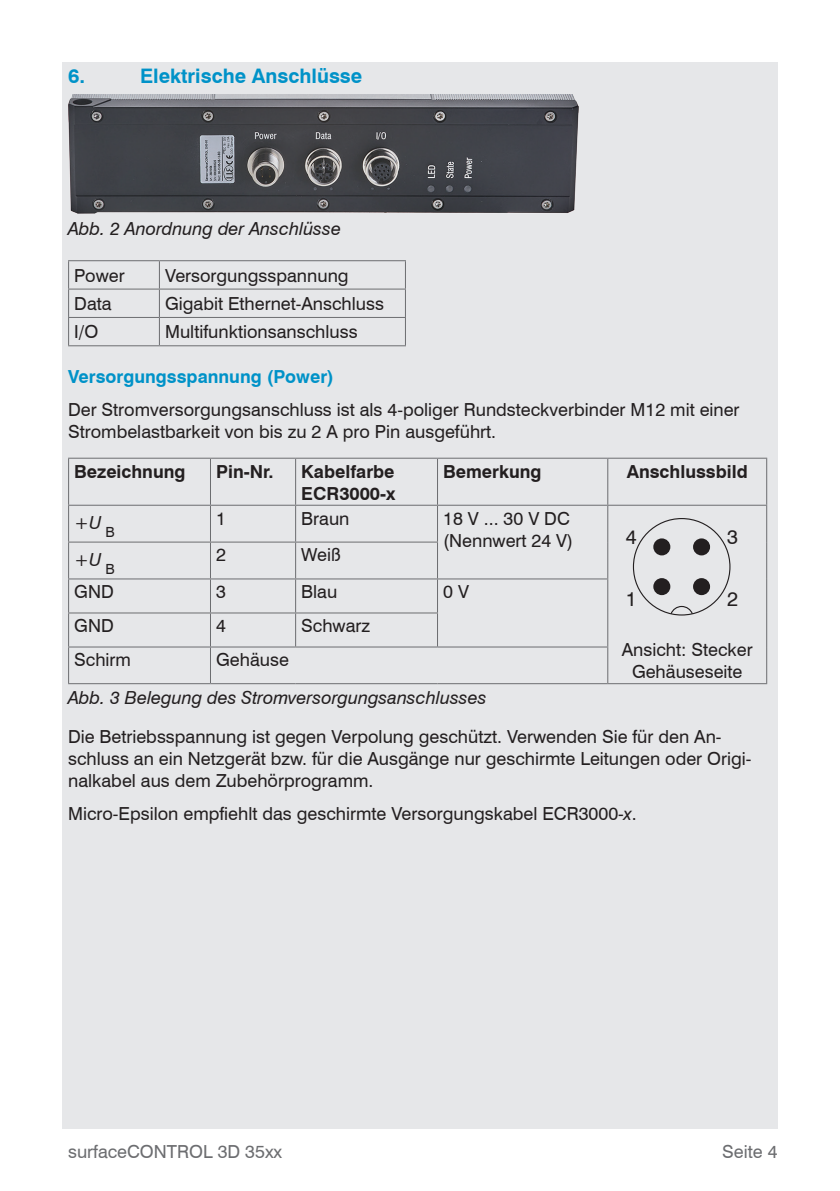
<style>
.page{position:relative;width:840px;height:1191px;background:#fff}
.page>*{position:absolute;margin:0;border:0;box-sizing:border-box;transform-origin:0 0}
.t1{font:700 20px "Swiss 721 BT";color:#0092c8}
.t2{font:20px "Swiss 721 BT";color:#231f20}
.t3{font:18px/22px "Swiss 721 BT";color:#231f20}
.t4{font:italic 18px "Swiss 721 BT";color:#231f20}
.t5{font:700 18px/22px "Swiss 721 BT";color:#231f20}
.t6{font:18px "Swiss 721 BT";color:#6c6d70}
.t7{font:700 18px "Swiss 721 BT";color:#0092c8}
.s1{font-style:italic}
</style>
<div class="page">
<div style="left:62px;top:62px;width:715px;height:1066px;background:#e6e7e9"></div>
<img style="left:68px;top:95px;width:510px;height:118px">
<hr style="left:68px;top:260px;width:91px;height:1px;background:#6c6d70">
<hr style="left:159px;top:260px;width:247px;height:1px;background:#6c6d70">
<hr style="left:404px;top:261px;width:2px;height:27px;background:#6c6d70">
<hr style="left:68px;top:288px;width:91px;height:1px;background:#6c6d70">
<hr style="left:159px;top:288px;width:247px;height:1px;background:#6c6d70">
<hr style="left:404px;top:289px;width:2px;height:28px;background:#6c6d70">
<hr style="left:68px;top:317px;width:91px;height:1px;background:#6c6d70">
<svg style="left:68px;top:261px;width:1px;height:84px"></svg>
<hr style="left:159px;top:317px;width:247px;height:1px;background:#6c6d70">
<svg style="left:159px;top:261px;width:1px;height:84px"></svg>
<hr style="left:404px;top:318px;width:2px;height:27px;background:#6c6d70">
<hr style="left:68px;top:345px;width:91px;height:1px;background:#6c6d70">
<hr style="left:159px;top:345px;width:247px;height:1px;background:#6c6d70">
<hr style="left:68px;top:458px;width:142px;height:1px;background:#6c6d70">
<hr style="left:68px;top:459px;width:1px;height:46px;background:#6c6d70">
<hr style="left:210px;top:458px;width:85px;height:1px;background:#6c6d70">
<hr style="left:210px;top:459px;width:1px;height:46px;background:#6c6d70">
<hr style="left:295px;top:458px;width:142px;height:1px;background:#6c6d70">
<hr style="left:295px;top:459px;width:1px;height:46px;background:#6c6d70">
<hr style="left:437px;top:458px;width:170px;height:1px;background:#6c6d70">
<hr style="left:437px;top:459px;width:1px;height:46px;background:#6c6d70">
<hr style="left:607px;top:458px;width:159px;height:1px;background:#6c6d70">
<hr style="left:607px;top:459px;width:1px;height:46px;background:#6c6d70">
<hr style="left:765px;top:459px;width:1px;height:46px;background:#6c6d70">
<hr style="left:68px;top:505px;width:142px;height:1px;background:#6c6d70">
<hr style="left:68px;top:506px;width:1px;height:35px;background:#6c6d70">
<hr style="left:210px;top:505px;width:85px;height:1px;background:#6c6d70">
<hr style="left:210px;top:506px;width:1px;height:35px;background:#6c6d70">
<hr style="left:295px;top:505px;width:142px;height:1px;background:#6c6d70">
<hr style="left:295px;top:506px;width:1px;height:35px;background:#6c6d70">
<hr style="left:437px;top:505px;width:170px;height:1px;background:#6c6d70">
<hr style="left:437px;top:506px;width:1px;height:35px;background:#6c6d70">
<hr style="left:607px;top:505px;width:159px;height:1px;background:#6c6d70">
<hr style="left:607px;top:506px;width:1px;height:36px;background:#6c6d70">
<hr style="left:765px;top:506px;width:1px;height:36px;background:#6c6d70">
<hr style="left:68px;top:541px;width:142px;height:1px;background:#6c6d70">
<hr style="left:68px;top:542px;width:1px;height:36px;background:#6c6d70">
<hr style="left:210px;top:541px;width:85px;height:1px;background:#6c6d70">
<hr style="left:210px;top:542px;width:1px;height:36px;background:#6c6d70">
<hr style="left:295px;top:541px;width:143px;height:1px;background:#6c6d70">
<hr style="left:295px;top:542px;width:1px;height:36px;background:#6c6d70">
<hr style="left:437px;top:542px;width:1px;height:36px;background:#6c6d70">
<hr style="left:607px;top:542px;width:1px;height:36px;background:#6c6d70">
<hr style="left:765px;top:542px;width:1px;height:37px;background:#6c6d70">
<hr style="left:68px;top:578px;width:142px;height:1px;background:#6c6d70">
<hr style="left:68px;top:579px;width:1px;height:33px;background:#6c6d70">
<hr style="left:210px;top:578px;width:85px;height:1px;background:#6c6d70">
<hr style="left:210px;top:579px;width:1px;height:33px;background:#6c6d70">
<hr style="left:295px;top:578px;width:142px;height:1px;background:#6c6d70">
<hr style="left:295px;top:579px;width:1px;height:33px;background:#6c6d70">
<hr style="left:437px;top:578px;width:171px;height:1px;background:#6c6d70">
<hr style="left:437px;top:579px;width:1px;height:33px;background:#6c6d70">
<hr style="left:607px;top:579px;width:1px;height:34px;background:#6c6d70">
<hr style="left:765px;top:579px;width:1px;height:34px;background:#6c6d70">
<hr style="left:68px;top:612px;width:142px;height:1px;background:#6c6d70">
<hr style="left:68px;top:613px;width:1px;height:33px;background:#6c6d70">
<hr style="left:210px;top:612px;width:85px;height:1px;background:#6c6d70">
<hr style="left:210px;top:613px;width:1px;height:33px;background:#6c6d70">
<hr style="left:295px;top:612px;width:143px;height:1px;background:#6c6d70">
<hr style="left:295px;top:613px;width:1px;height:33px;background:#6c6d70">
<hr style="left:437px;top:613px;width:1px;height:33px;background:#6c6d70">
<hr style="left:607px;top:613px;width:1px;height:33px;background:#6c6d70">
<hr style="left:765px;top:613px;width:1px;height:34px;background:#6c6d70">
<hr style="left:68px;top:646px;width:142px;height:1px;background:#6c6d70">
<hr style="left:68px;top:647px;width:1px;height:36px;background:#6c6d70">
<hr style="left:210px;top:646px;width:85px;height:1px;background:#6c6d70">
<hr style="left:210px;top:647px;width:1px;height:36px;background:#6c6d70">
<hr style="left:295px;top:646px;width:142px;height:1px;background:#6c6d70">
<hr style="left:437px;top:646px;width:171px;height:1px;background:#6c6d70">
<hr style="left:607px;top:647px;width:1px;height:36px;background:#6c6d70">
<hr style="left:765px;top:647px;width:1px;height:36px;background:#6c6d70">
<hr style="left:68px;top:683px;width:142px;height:1px;background:#6c6d70">
<hr style="left:210px;top:683px;width:85px;height:1px;background:#6c6d70">
<hr style="left:295px;top:683px;width:142px;height:1px;background:#6c6d70">
<hr style="left:437px;top:683px;width:170px;height:1px;background:#6c6d70">
<hr style="left:607px;top:683px;width:159px;height:1px;background:#6c6d70">
<div style="left:653px;top:538px;width:17px;height:17px;background:#231f20;border-radius:50%"></div>
<div style="left:692px;top:538px;width:17px;height:17px;background:#231f20;border-radius:50%"></div>
<div style="left:653px;top:578px;width:17px;height:17px;background:#231f20;border-radius:50%"></div>
<svg style="left:669px;top:605px;width:24px;height:10px"></svg>
<div style="left:692px;top:578px;width:17px;height:17px;background:#231f20;border-radius:50%"></div>
<p class="t1" style="left:68px;top:64px;width:19px">6.</p>
<p class="t1" style="left:140px;top:64px;width:223px">Elektrische Anschlüsse</p>
<p class="t4" style="left:68px;top:218px;width:274px">Abb. 2 Anordnung der Anschlüsse</p>
<p class="t3" style="left:74px;top:264px;width:52px">Power</p>
<p class="t3" style="left:165px;top:264px;width:185px">Versorgungsspannung</p>
<p class="t3" style="left:74px;top:292px;width:39px">Data</p>
<p class="t3" style="left:165px;top:292px;width:220px">Gigabit Ethernet-Anschluss</p>
<p class="t3" style="left:74px;top:321px;width:25px">I/O</p>
<p class="t3" style="left:165px;top:321px;width:194px">Multifunktionsanschluss</p>
<p class="t7" style="left:68px;top:366px;width:267px">Versorgungsspannung (Power)</p>
<p class="t3" style="left:68px;top:399px;width:672px">Der Stromversorgungsanschluss ist als 4-poliger Rundsteckverbinder M12 mit einer<br>Strombelastbarkeit von bis zu 2 A pro Pin ausgeführt.</p>
<p class="t5" style="left:74px;top:460px;width:113px">Bezeichnung</p>
<p class="t5" style="left:216px;top:460px;width:59px">Pin-Nr.</p>
<p class="t5" style="left:301px;top:460px;width:96px">Kabelfarbe<br>ECR3000-x</p>
<p class="t5" style="left:443px;top:460px;width:100px">Bemerkung</p>
<p class="t5" style="left:626px;top:460px;width:122px">Anschlussbild</p>
<p class="t3" style="left:74px;top:511px;width:42px">+<span class="s1">U</span> <sub>B</sub></p>
<p class="t3" style="left:216px;top:507px;width:11px">1</p>
<p class="t3" style="left:301px;top:507px;width:50px">Braun</p>
<p class="t3" style="left:443px;top:507px;width:132px">18 V ... 30 V DC (Nennwert 24 V)</p>
<p class="t2" style="left:625px;top:525px;width:12px">4</p>
<p class="t2" style="left:726px;top:525px;width:12px">3</p>
<p class="t3" style="left:74px;top:548px;width:42px">+<span class="s1">U</span> <sub>B</sub></p>
<p class="t3" style="left:216px;top:544px;width:11px">2</p>
<p class="t3" style="left:301px;top:544px;width:41px">Weiß</p>
<p class="t3" style="left:74px;top:581px;width:41px">GND</p>
<p class="t3" style="left:216px;top:581px;width:11px">3</p>
<p class="t3" style="left:301px;top:581px;width:37px">Blau</p>
<p class="t3" style="left:443px;top:581px;width:27px">0 V</p>
<p class="t3" style="left:74px;top:615px;width:41px">GND</p>
<p class="t3" style="left:216px;top:615px;width:11px">4</p>
<p class="t3" style="left:301px;top:615px;width:70px">Schwarz</p>
<p class="t3" style="left:74px;top:649px;width:58px">Schirm</p>
<p class="t3" style="left:216px;top:649px;width:74px">Gehäuse</p>
<p class="t4" style="left:68px;top:686px;width:420px">Abb. 3 Belegung des Stromversorgungsanschlusses</p>
<p class="t3" style="left:68px;top:725px;width:684px">Die Betriebsspannung ist gegen Verpolung geschützt. Verwenden Sie für den An&shy;schluss an ein Netzgerät bzw. für die Ausgänge nur geschirmte Leitungen oder Origi&shy;nalkabel aus dem Zubehörprogramm.</p>
<p class="t3" style="left:68px;top:802px;width:570px">Micro-Epsilon empfiehlt das geschirmte Versorgungskabel ECR3000-<span class="s1">x</span>.</p>
<p class="t2" style="left:625px;top:587px;width:12px">1</p>
<p class="t2" style="left:726px;top:587px;width:12px">2</p>
<p class="t3" style="left:621px;top:638px;width:132px;text-align:center">Ansicht: Stecker<br>Gehäuseseite</p>
<p class="t6" style="left:68px;top:1140px;width:215px">surfaceCONTROL 3D 35xx</p>
<p class="t6" style="left:722px;top:1140px;width:57px">Seite 4</p>
</div>
